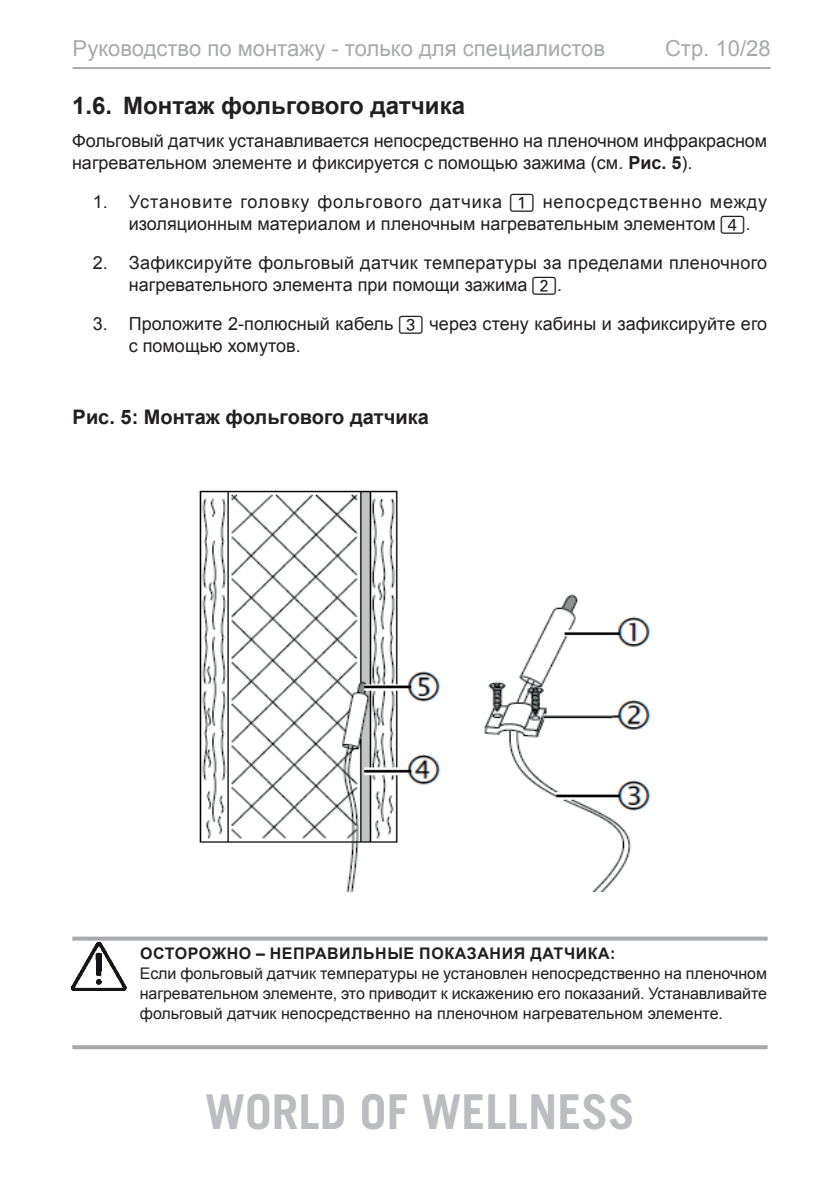
<style>
.page{position:relative;width:840px;height:1191px;background:#fff}
.page>*{position:absolute;margin:0;border:0;box-sizing:border-box;transform-origin:0 0}
.t1{font:700 48px "Trade Gothic LT";color:#bcbdc0}
.t2{font:700 24px "Arial";color:#231f20}
.t3{font:22px "Arial";color:#a8a9ad}
.t4{font:700 20px "Arial";color:#231f20}
.t5{font:18px/22px "Arial";color:#231f20}
.t6{font:16px/20px "Arial";color:#231f20;text-align:justify}
.t7{font:700 16px "Arial";letter-spacing:.035em;color:#231f20}
.s1{font-weight:700}
.s2{font-family:"Num Line Three"}
</style>
<div class="page">
<hr style="left:73px;top:67px;width:697px;height:2px;background:#a8a9ad">
<svg style="left:72px;top:936px;width:695px;height:4px;fill:#a8a9ad"></svg>
<svg style="left:72px;top:1045px;width:695px;height:4px;fill:#a8a9ad"></svg>
<img style="left:72px;top:943px;width:54px;height:47px">
<img style="left:199px;top:490px;width:452px;height:401px">
<p class="t3" style="left:73px;top:33px;width:533px">Руководство по монтажу - только для специалистов</p>
<p class="t3" style="left:664px;top:33px;width:107px">Стр. 10/28</p>
<h2 class="t2" style="left:72px;top:89px;width:394px">1.6. Монтаж фольгового датчика</h2>
<p class="t5" style="left:72px;top:130px;width:696px">Фольговый датчик устанавливается непосредственно на пленочном инфракрасном нагревательном элементе и фиксируется с помощью зажима (см. <span class="s1">Рис. 5</span>).</p>
<p class="t5" style="left:129px;top:191px;width:639px;text-indent:-36px">1. Установите головку фольгового датчика <span class="s2">1</span> непосредственно между изоляционным материалом и пленочным нагревательным элементом <span class="s2">4</span>.</p>
<p class="t5" style="left:129px;top:252px;width:639px;text-indent:-36px">2. Зафиксируйте фольговый датчик температуры за пределами пленочного нагревательного элемента при помощи зажима <span class="s2">2</span>.</p>
<p class="t5" style="left:129px;top:313px;width:639px;text-indent:-36px">3. Проложите 2-полюсный кабель <span class="s2">3</span> через стену кабины и зафиксируйте его с помощью хомутов.</p>
<p class="t4" style="left:73px;top:403px;width:357px">Рис. 5: Монтаж фольгового датчика</p>
<p class="t7" style="left:140px;top:942px;width:142px">ОСТОРОЖНО – неправильн</p>
<p class="t7" style="left:387px;top:942px;width:45px">ые показания</p>
<p class="t7" style="left:530px;top:942px;width:13px">датчика</p>
<p class="t7" style="left:609px;top:942px;width:7px">:</p>
<p class="t6" style="left:140px;top:963px;width:628px">Если фольговый датчик температуры не установлен непосредственно на пленочном нагревательном элементе, это приводит к искажению его показаний. Устанавливайте фольговый датчик непосредственно на пленочном нагревательном элементе.</p>
<h1 class="t1" style="left:205px;top:1082px;width:431px">WORLD OF WELLNESS</h1>
</div>
